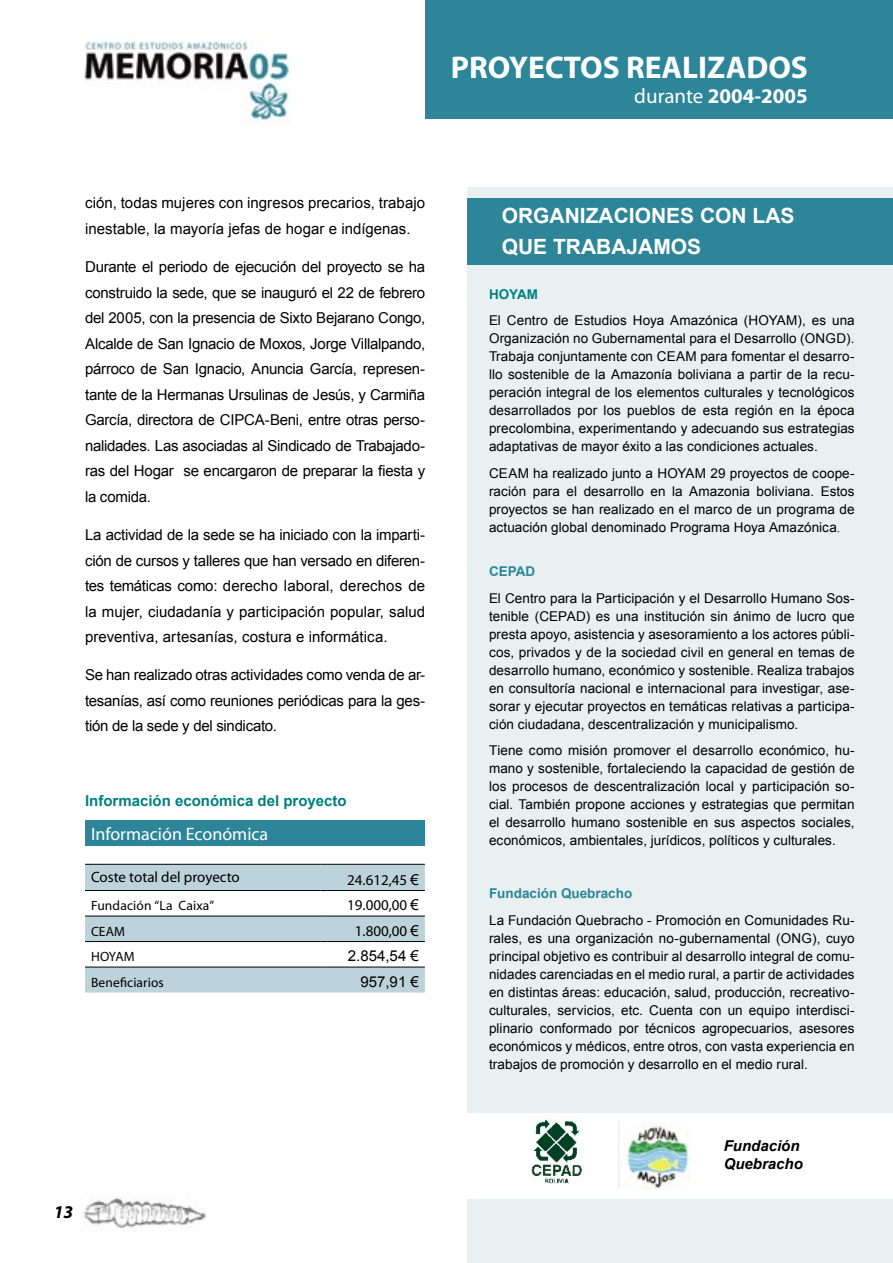
<style>
.page{position:relative;width:893px;height:1263px;background:#fff}
.page>*{position:absolute;margin:0;border:0;box-sizing:border-box;transform-origin:0 0}
.t1{font:700 31.5px "Myriad";color:#fff}
.t2{font:700 21px/31.5px "Arial";color:#fff}
.t3{font:700 21px "Myriad";color:#fff}
.t4{font:18px "Myriad";color:#fff}
.t5{font:italic 700 18px "Myriad";color:#000}
.t6{font:15px/25.5px "Arial";color:#000;text-align:justify}
.t7{font:15px "Myriad";color:#000}
.t8{font:700 15px "Arial";color:#008080}
.t9{font:italic 700 15px/18px "Arial";color:#000}
.t10{font:13.5px/18px "Arial";letter-spacing:.005em;color:#000;text-align:justify}
.t11{font:13.5px "Myriad";letter-spacing:.01em;color:#000}
.t12{font:700 13.5px "Arial";color:#2c8598}
.t13{font:700 13.5px "Arial";color:#008080}
.s1{font-weight:400}
.s2{font-family:"Arial"}
.s3{font-family:"Times New Roman"}
</style>
<div class="page">
<img style="left:84px;top:41px;width:206px;height:84px">
<img style="left:83px;top:1197px;width:123px;height:32px">
<div style="left:425px;top:0;width:468px;height:119px;background:#2c8598"></div>
<div style="left:468px;top:187px;width:425px;height:1076px;background:#e8f0f2"></div>
<div style="left:468px;top:198px;width:425px;height:67px;background:#2c8598"></div>
<div style="left:85px;top:820px;width:340px;height:26px;background:#2c8598"></div>
<svg style="left:85px;top:864px;width:340px;height:128px"></svg>
<hr style="left:326px;top:967px;width:99px;height:1px;background:#000">
<div style="left:468px;top:1113px;width:425px;height:85px;background:#fff"></div>
<img style="left:531px;top:1119px;width:51px;height:65px">
<img style="left:619px;top:1121px;width:71px;height:68px">
<h1 class="t1" style="left:451px;top:51px;width:359px">PROYECTOS REALIZADOS</h1>
<h2 class="t3" style="left:634px;top:85px;width:175px"><span class="s1">durante</span> 2004-2005</h2>
<p class="t6" style="left:85px;top:190px;width:342px">ción, todas mujeres con ingresos precarios, trabajo inestable, la mayoría jefas de hogar e indígenas.</p>
<p class="t6" style="left:85px;top:254px;width:342px">Durante el periodo de ejecución del proyecto se ha construido la sede, que se inauguró el 22 de febrero del 2005, con la presencia de Sixto Bejarano Congo, Alcalde de San Ignacio de Moxos, Jorge Villalpando, párroco de San Ignacio, Anuncia García, represen&shy;tante de la Hermanas Ursulinas de Jesús, y Carmiña García, directora de CIPCA-Beni, entre otras perso&shy;nalidades. Las asociadas al Sindicado de Trabajado&shy;ras del Hogar se encargaron de preparar la fiesta y la comida.</p>
<p class="t6" style="left:85px;top:522px;width:342px">La actividad de la sede se ha iniciado con la imparti&shy;ción de cursos y talleres que han versado en diferen&shy;tes temáticas como: derecho laboral, derechos de la mujer, ciudadanía y participación popular, salud preventiva, artesanías, costura e informática.</p>
<p class="t6" style="left:85px;top:662px;width:342px">Se han realizado otras actividades como venda de ar&shy;tesanías, así como reuniones periódicas para la ges&shy;tión de la sede y del sindicato.</p>
<p class="t8" style="left:85px;top:790px;width:263px">Información económica del proyecto</p>
<h3 class="t4" style="left:91px;top:825px;width:179px">Información Económica</h3>
<p class="t7" style="left:91px;top:869px;width:150px">Coste total del proyecto</p>
<p class="t7" style="left:347px;top:872px;width:73px">24.612,45 <span class="s2">€</span></p>
<p class="t11" style="left:91px;top:899px;width:125px">Fundación “La Caixa”</p>
<p class="t7" style="left:347px;top:897px;width:73px">19.000,00 <span class="s2">€</span></p>
<p class="t11" style="left:91px;top:924px;width:36px">CEAM</p>
<p class="t7" style="left:355px;top:923px;width:65px">1.800,00 <span class="s2">€</span></p>
<p class="t11" style="left:91px;top:950px;width:45px">HOYAM</p>
<p class="t6" style="left:348px;top:943px;width:72px">2.854,54 €</p>
<p class="t11" style="left:91px;top:975px;width:74px">Beneficiarios</p>
<p class="t6" style="left:360px;top:969px;width:60px">957,91 €</p>
<h3 class="t5" style="left:54px;top:1203px;width:21px">13</h3>
<h2 class="t2" style="left:502px;top:200px;width:294px">ORGANIZACIONES CON LAS<br>QUE TRABAJAMOS</h2>
<p class="t13" style="left:489px;top:285px;width:51px">HOYAM</p>
<p class="t10" style="left:489px;top:312px;width:367px">El Centro de Estudios Hoya Amazónica (HOYAM), es una Organización no Gubernamental para el Desarrollo (ONGD).<br>Trabaja conjuntamente con CEAM para fomentar el desarro&shy;llo sostenible de la Amazonía boliviana a partir de la recu&shy;peración integral de los elementos culturales y tecnológicos desarrollados por los pueblos de esta región en la época precolombina, experimentando y adecuando sus estrategias adaptativas de mayor éxito a las condiciones actuales.</p>
<p class="t10" style="left:489px;top:464px;width:367px">CEAM ha realizado junto a HOYAM 29 proyectos de coope&shy;ración para el desarrollo en la Amazonia boliviana. Estos proyectos se han realizado en el marco de un programa de actuación global denominado Programa Hoya Amazónica<span class="s3">.</span></p>
<p class="t12" style="left:489px;top:563px;width:48px">CEPAD</p>
<p class="t10" style="left:489px;top:589px;width:367px">El Centro para la Participación y el Desarrollo Humano Sos&shy;tenible (CEPAD) es una institución sin ánimo de lucro que presta apoyo, asistencia y asesoramiento a los actores públi&shy;cos, privados y de la sociedad civil en general en temas de desarrollo humano, económico y sostenible. Realiza trabajos en consultoría nacional e internacional para investigar, ase&shy;sorar y ejecutar proyectos en temáticas relativas a participa&shy;ción ciudadana, descentralización y municipalismo.</p>
<p class="t10" style="left:489px;top:742px;width:367px">Tiene como misión promover el desarrollo económico, hu&shy;mano y sostenible, fortaleciendo la capacidad de gestión de los procesos de descentralización local y participación so&shy;cial. También propone acciones y estrategias que permitan el desarrollo humano sostenible en sus aspectos sociales, económicos, ambientales, jurídicos, políticos y culturales.</p>
<p class="t12" style="left:489px;top:885px;width:145px">Fundación Quebracho</p>
<p class="t10" style="left:489px;top:911px;width:367px">La Fundación Quebracho - Promoción en Comunidades Ru&shy;rales, es una organización no-gubernamental (ONG), cuyo principal objetivo es contribuir al desarrollo integral de comu&shy;nidades carenciadas en el medio rural, a partir de actividades en distintas áreas: educación, salud, producción, recreativo&shy;culturales, servicios, etc. Cuenta con un equipo interdisci&shy;plinario conformado por técnicos agropecuarios, asesores económicos y médicos, entre otros, con vasta experiencia en trabajos de promoción y desarrollo en el medio rural.</p>
<p class="t9" style="left:724px;top:1137px;width:81px">Fundación<br>Quebracho</p>
</div>
